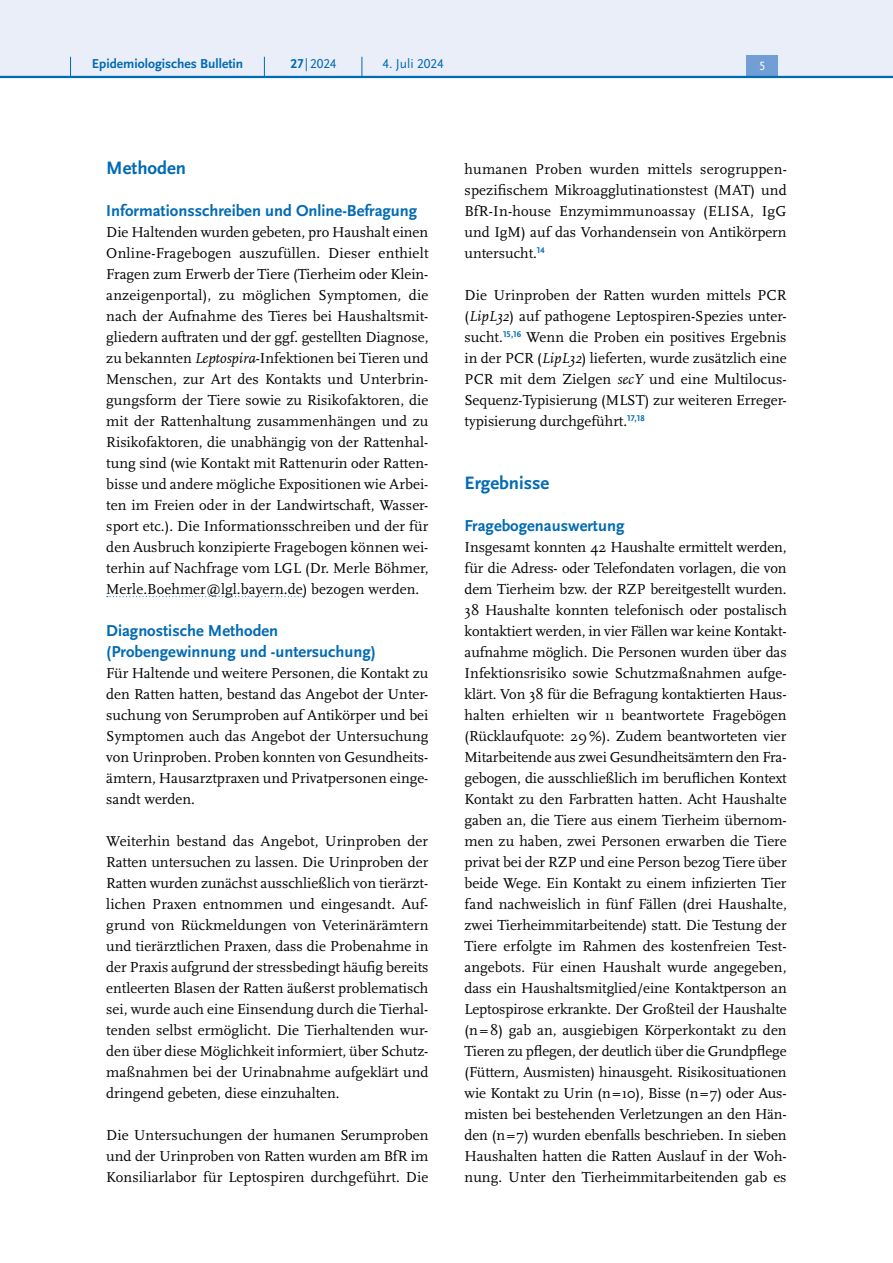
<style>
.page{position:relative;width:893px;height:1263px;background:#fff}
.page>*{position:absolute;margin:0;border:0;box-sizing:border-box;transform-origin:0 0}
.H3_-_Neu{font:700 18.75px "Scala Sans Pro";color:#006ab4}
.H4_-_Neu{font:700 16.5px/21px "Scala Sans Pro";color:#006ab4}
.P_-_Fließtext{font:15px/21px "Scala Pro";color:#000;text-align:justify}
.t1{font:700 13.5px "Scala Sans Pro";color:#006ab4}
.t2{font:13.5px "Scala Sans Pro";color:#006ab4}
.t3{font:12.45px "Scala Sans Pro";color:#fff}
.s1{font-weight:700}
.s2{font-style:italic}
</style>
<div class="page">
<svg style="left:107px;top:596px;width:196px;height:1px"></svg>
<div style="left:0;top:0;width:893px;height:77px;background:#eaeef9"></div>
<div style="left:746px;top:55px;width:32px;height:21px;background:#719ed4"></div>
<hr style="left:0;top:76px;width:893px;height:2px;background:#006ab4">
<svg style="left:70px;top:57px;width:1px;height:19px"></svg>
<svg style="left:264px;top:57px;width:1px;height:19px"></svg>
<svg style="left:362px;top:57px;width:1px;height:19px"></svg>
<p class="t1" style="left:92px;top:55px;width:153px">Epidemiologisches Bulletin</p>
<p class="t2" style="left:291px;top:55px;width:47px"><span class="s1">27</span> |2024</p>
<p class="t2" style="left:383px;top:55px;width:62px">4. Juli 2024</p>
<p class="t3" style="left:759px;top:59px;width:8px">5</p>
<h1 class="H3_-_Neu" style="left:106px;top:156px;width:81px">Methoden</h1>
<h3 class="H4_-_Neu" style="left:106px;top:200px;width:312px">Informationsschreiben und Online-Befragung</h3>
<p class="P_-_Fließtext" style="left:106px;top:221px;width:324px">Die Haltenden wurden gebeten, pro Haushalt einen Online-Fragebogen auszufüllen. Dieser enthielt Fragen zum Erwerb der Tiere (Tierheim oder Klein&shy;anzeigenportal), zu möglichen Symptomen, die nach der Aufnahme des Tieres bei Haushaltsmit&shy;gliedern auftraten und der ggf. gestellten Diagnose, zu bekannten <span class="s2">Leptospira</span>-Infektionen bei Tieren und Menschen, zur Art des Kontakts und Unterbrin&shy;gungsform der Tiere sowie zu Risikofaktoren, die mit der Rattenhaltung zusammenhängen und zu Risikofaktoren, die unabhängig von der Rattenhal&shy;tung sind (wie Kontakt mit Rattenurin oder Ratten&shy;bisse und andere mögliche Expositionen wie Arbei&shy;ten im Freien oder in der Landwirtschaft, Wasser&shy;sport etc.). Die Informationsschreiben und der für den Ausbruch konzipierte Fragebogen können wei&shy;terhin auf Nachfrage vom LGL (Dr. Merle Böhmer, Merle.Boehmer@lgl.bayern.de) bezogen werden.</p>
<h3 class="H4_-_Neu" style="left:106px;top:620px;width:271px">Diagnostische Methoden (Probengewinnung und -untersuchung)</h3>
<p class="P_-_Fließtext" style="left:106px;top:662px;width:324px">Für Haltende und weitere Personen, die Kontakt zu den Ratten hatten, bestand das Angebot der Unter&shy;suchung von Serumproben auf Antikörper und bei Symptomen auch das Angebot der Untersuchung von Urinproben. Proben konnten von Gesundheits&shy;ämtern, Hausarztpraxen und Privatpersonen einge&shy;sandt werden.</p>
<p class="P_-_Fließtext" style="left:106px;top:830px;width:324px">Weiterhin bestand das Angebot, Urinproben der Ratten untersuchen zu lassen. Die Urinproben der Ratten wurden zunächst ausschließlich von tierärzt&shy;lichen Praxen entnommen und eingesandt. Auf&shy;grund von Rückmeldungen von Veterinärämtern und tierärztlichen Praxen, dass die Probenahme in der Praxis aufgrund der stressbedingt häufig bereits entleerten Blasen der Ratten äußerst problematisch sei, wurde auch eine Einsendung durch die Tierhal&shy;tenden selbst ermöglicht. Die Tierhaltenden wur&shy;den über diese Möglichkeit informiert, über Schutz&shy;maßnahmen bei der Urinabnahme aufgeklärt und dringend gebeten, diese einzuhalten.</p>
<p class="P_-_Fließtext" style="left:106px;top:1124px;width:324px">Die Untersuchungen der humanen Serumproben und der Urinproben von Ratten wurden am BfR im Konsiliarlabor für Leptospiren durchgeführt. Die</p>
<p class="P_-_Fließtext" style="left:465px;top:158px;width:324px">humanen Proben wurden mittels serogruppen&shy;spezifischem Mikroagglutinationstest (MAT) und BfR-In-house Enzymimmunoassay (ELISA, IgG und IgM) auf das Vorhandensein von Antikörpern untersucht.<sup>14</sup></p>
<p class="P_-_Fließtext" style="left:465px;top:284px;width:324px">Die Urinproben der Ratten wurden mittels PCR (<span class="s2">LipL32</span>) auf pathogene Leptospiren-Spezies unter&shy;sucht.<sup>15,16</sup> Wenn die Proben ein positives Ergebnis in der PCR (<span class="s2">LipL32</span>) lieferten, wurde zusätzlich eine PCR mit dem Zielgen <span class="s2">secY</span> und eine Multilocus-Sequenz-Typisierung (MLST) zur weiteren Erreger&shy;typisierung durchgeführt.<sup>17,18</sup></p>
<h1 class="H3_-_Neu" style="left:465px;top:471px;width:86px">Ergebnisse</h1>
<h3 class="H4_-_Neu" style="left:465px;top:515px;width:161px">Fragebogenauswertung</h3>
<p class="P_-_Fließtext" style="left:465px;top:536px;width:324px">Insgesamt konnten 42 Haushalte ermittelt werden, für die Adress- oder Telefondaten vorlagen, die von dem Tierheim bzw. der RZP bereitgestellt wurden.<br>38 Haushalte konnten telefonisch oder postalisch kontaktiert werden, in vier Fällen war keine Kontakt&shy;aufnahme möglich. Die Personen wurden über das Infektionsrisiko sowie Schutzmaßnahmen aufge&shy;klärt. Von 38 für die Befragung kontaktierten Haus&shy;halten erhielten wir 11 beantwortete Fragebögen (Rücklaufquote: 29%). Zudem beantworteten vier Mitarbeitende aus zwei Gesundheitsämtern den Fra&shy;gebogen, die ausschließlich im beruflichen Kontext Kontakt zu den Farbratten hatten. Acht Haushalte gaben an, die Tiere aus einem Tierheim übernom&shy;men zu haben, zwei Personen erwarben die Tiere privat bei der RZP und eine Person bezog Tiere über beide Wege. Ein Kontakt zu einem infizierten Tier fand nachweislich in fünf Fällen (drei Haushalte, zwei Tierheimmitarbeitende) statt. Die Testung der Tiere erfolgte im Rahmen des kostenfreien Test&shy;angebots. Für einen Haushalt wurde angegeben, dass ein Haushaltsmitglied/eine Kontaktperson an Leptospirose erkrankte. Der Großteil der Haushalte (n=8) gab an, ausgiebigen Körperkontakt zu den Tieren zu pflegen, der deutlich über die Grundpflege (Füttern, Ausmisten) hinausgeht. Risikosituationen wie Kontakt zu Urin (n=10), Bisse (n=7) oder Aus&shy;misten bei bestehenden Verletzungen an den Hän&shy;den (n=7) wurden ebenfalls beschrieben. In sieben Haushalten hatten die Ratten Auslauf in der Woh&shy;nung. Unter den Tierheimmitarbeitenden gab es</p>
</div>
